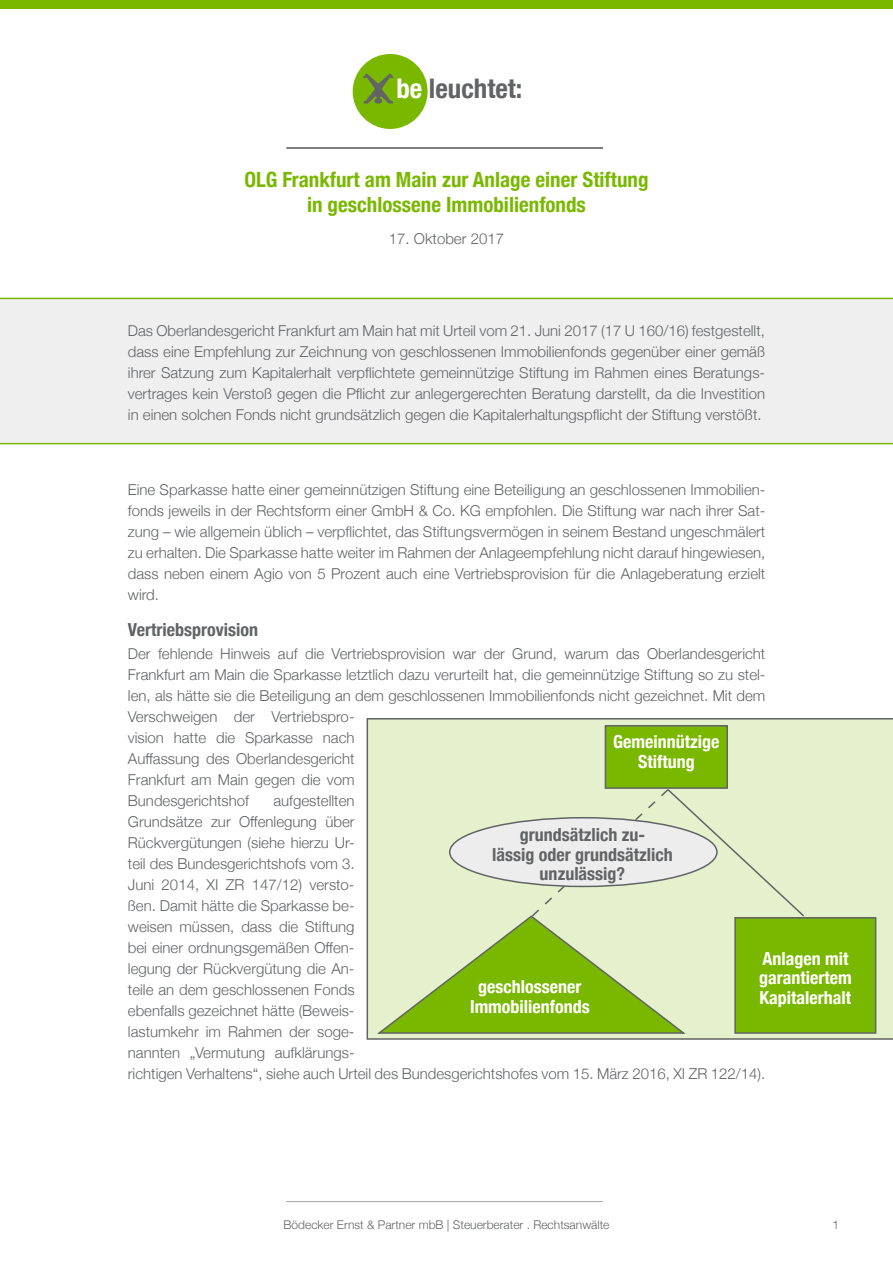
<style>
.page{position:relative;width:893px;height:1263px;background:#fff}
.page>*{position:absolute;margin:0;border:0;box-sizing:border-box;transform-origin:0 0}
.t1{font:700 condensed 27px "Helvetica Neue LT Com";color:#616365}
.t2{font:700 condensed 21px/25.2px "Helvetica Neue";color:#7ab800;text-align:center}
.t3{font:700 condensed 18px/19.5px "Helvetica Neue";color:#fff;text-align:center}
.t4{font:700 condensed 18px/19.5px "Helvetica Neue";color:#616365;text-align:center}
.t5{font:300 15px/21px "Helvetica Neue";color:#616365;text-align:justify}
.t6{font:300 12px "Helvetica Neue";color:#616365}
.s1{color:#fff}
</style>
<div class="page">
<div style="left:0;top:0;width:893px;height:9px;background:#7ab800"></div>
<hr style="left:286px;top:1201px;width:317px;height:1px;background:#a9a5a5">
<div style="left:353px;top:55px;width:74px;height:73px;background:#7ab800;border-radius:50%"></div>
<div style="left:353px;top:54px;width:75px;height:75px;border:2px solid #7ab800;border-radius:50%"></div>
<svg style="left:363px;top:73px;width:30px;height:31px"></svg>
<hr style="left:286px;top:148px;width:317px;height:1px;background:#000">
<div style="left:0;top:298px;width:893px;height:146px;background:#efeff0"></div>
<div style="left:367px;top:718px;width:526px;height:322px;background:#e4f1cc"></div>
<div style="left:605px;top:726px;width:122px;height:62px;background:#7ab800"></div>
<div style="left:605px;top:725px;width:123px;height:64px;border:2px solid #616365"></div>
<div style="left:735px;top:918px;width:141px;height:115px;background:#7ab800"></div>
<div style="left:734px;top:917px;width:142px;height:117px;border:2px solid #616365"></div>
<svg style="left:375px;top:787px;width:431px;height:247px;background:#c3dd91"></svg>
<div style="left:450px;top:818px;width:267px;height:68px;background:#eeeded;border-radius:50%"></div>
<div style="left:449px;top:817px;width:269px;height:70px;border:2px solid #616365;border-radius:50%"></div>
<h1 class="t1" style="left:396px;top:72px;width:127px"><span class="s1">be</span> leuchtet:</h1>
<h2 class="t2" style="left:244px;top:166px;width:406px">OLG Frankfurt am Main zur Anlage einer Stiftung in geschlossene Immobilienfonds</h2>
<p class="t5" style="left:389px;top:227px;width:117px">17. Oktober 2017</p>
<p class="t5" style="left:128px;top:319px;width:639px">Das Oberlandesgericht Frankfurt am Main hat mit Urteil vom 21. Juni 2017 (17 U 160/16) festgestellt, dass eine Empfehlung zur Zeichnung von geschlossenen Immobilienfonds gegenüber einer gemäß ihrer Satzung zum Kapitalerhalt verpflichtete gemeinnützige Stiftung im Rahmen eines Beratungs&shy;vertrages kein Verstoß gegen die Pflicht zur anlegergerechten Beratung darstellt, da die Investition in einen solchen Fonds nicht grundsätzlich gegen die Kapitalerhaltungspflicht der Stiftung verstößt.</p>
<p class="t5" style="left:128px;top:478px;width:639px">Eine Sparkasse hatte einer gemeinnützigen Stiftung eine Beteiligung an geschlossenen Immobilien&shy;fonds jeweils in der Rechtsform einer GmbH &amp; Co. KG empfohlen. Die Stiftung war nach ihrer Sat&shy;zung – wie allgemein üblich – verpflichtet, das Stiftungsvermögen in seinem Bestand ungeschmälert zu erhalten. Die Sparkasse hatte weiter im Rahmen der Anlageempfehlung nicht darauf hingewiesen, dass neben einem Agio von 5 Prozent auch eine Vertriebsprovision für die Anlageberatung erzielt wird.</p>
<p class="t4" style="left:128px;top:618px;width:132px">Vertriebsprovision</p>
<p class="t5" style="left:128px;top:642px;width:639px;text-align:left">Der fehlende Hinweis auf die Vertriebsprovision war der Grund, warum das Oberlandesgericht Frankfurt am Main die Sparkasse letztlich dazu verurteilt hat, die gemeinnützige Stiftung so zu stel&shy;len, als hätte sie die Beteiligung an dem geschlossenen Immobilienfonds nicht gezeichnet. Mit dem Verschweigen der Vertriebspro-<br>vision hatte die Sparkasse nach<br>Auffassung des Oberlandesgericht<br>Frankfurt am Main gegen die vom<br>Bundesgerichtshof</p>
<p class="t3" style="left:613px;top:731px;width:108px">Gemeinnützige<br>Stiftung</p>
<p class="t5" style="left:128px;top:789px;width:639px;text-align:left;text-indent:146px">aufgestellten<br>Grundsätze zur Offenlegung über<br>Rückvergütungen (siehe hierzu Ur-<br>teil des Bundesgerichtshofs vom 3.<br>Juni 2014, XI ZR 147/12) versto-<br>ßen. Damit hätte die Sparkasse be-<br>weisen müssen, dass die Stiftung<br>bei einer ordnungsgemäßen Offen-<br>legung der Rückvergütung die An-<br>teile an dem geschlossenen Fonds<br>ebenfalls gezeichnet hätte (Beweis-<br>lastumkehr im Rahmen der soge-<br>nannten „Vermutung aufklärungs-<br>richtigen Verhaltens“, siehe auch Urteil des Bundesgerichtshofes vom 15. März 2016, XI ZR 122/14).</p>
<p class="t4" style="left:492px;top:824px;width:182px">grundsätzlich zu-<br>lässig oder grundsätzlich unzulässig?</p>
<p class="t3" style="left:759px;top:947px;width:94px;text-align:left">Anlagen mit garantiertem<br>Kapitalerhalt</p>
<p class="t3" style="left:470px;top:976px;width:121px">geschlossener<br>Immobilienfonds</p>
<p class="t6" style="left:284px;top:1215px;width:327px">Bödecker Ernst &amp; Partner mbB | Steuerberater . Rechtsanwälte</p>
<p class="t6" style="left:832px;top:1215px;width:8px">1</p>
</div>
